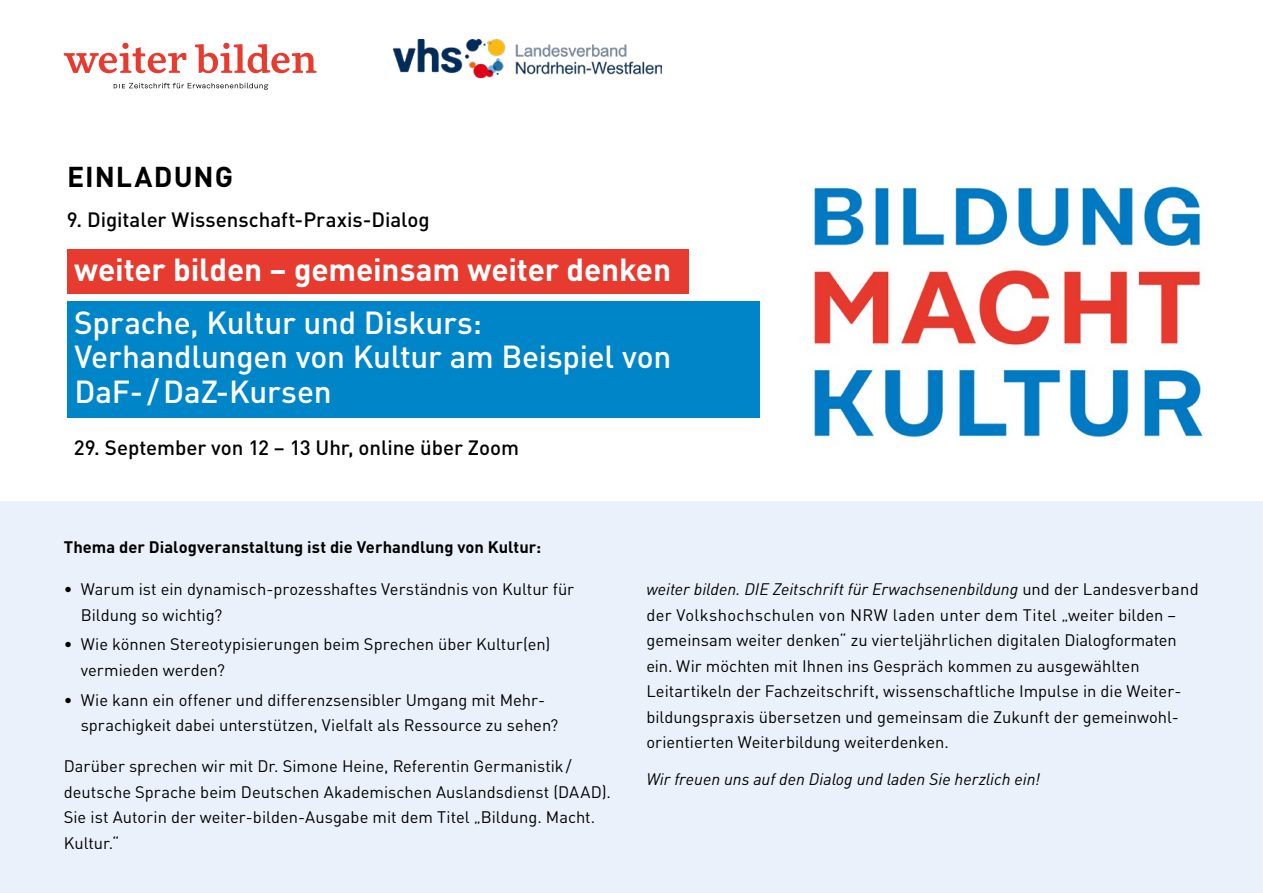
<style>
.page{position:relative;width:1263px;height:893px;background:#fff}
.page>*{position:absolute;margin:0;border:0;box-sizing:border-box;transform-origin:0 0}
.t1{font:500 31.5px/34.7px "DIN Pro";letter-spacing:-.005em;color:#fff}
.t2{font:700 31.5px "DIN Pro";letter-spacing:-.005em;color:#fff}
.t3{font:700 28.35px "DIN Pro";letter-spacing:.035em;color:#000}
.t4{font:500 20.55px "DIN Pro";letter-spacing:-.005em;color:#000}
.t5{font:16.5px/25.5px "DIN Pro";color:#000}
.t6{font:700 16.5px "DIN Pro";letter-spacing:.005em;color:#000}
.t7{font:italic 16.5px "DIN Pro";color:#000}
.s1{font-style:italic}
</style>
<div class="page">
<div style="left:0;top:502px;width:1263px;height:391px;background:#eaf1fa"></div>
<svg style="left:114px;top:83px;width:154px;height:7px"></svg>
<svg style="left:64px;top:43px;width:252px;height:30px"></svg>
<img style="left:393px;top:39px;width:268px;height:38px">
<div style="left:67px;top:249px;width:621px;height:44px;background:#e73b2f"></div>
<div style="left:67px;top:302px;width:693px;height:116px;background:#0085c8"></div>
<img style="left:812px;top:182px;width:397px;height:262px">
<h2 class="t3" style="left:67px;top:153px;width:168px">EINLADUNG</h2>
<p class="t4" style="left:67px;top:203px;width:364px">9. Digitaler Wissenschaft-Praxis-Dialog</p>
<h1 class="t2" style="left:74px;top:243px;width:598px">weiter bilden – gemeinsam weiter denken</h1>
<h1 class="t1" style="left:74px;top:301px;width:598px">Sprache, Kultur und Diskurs:<br>Verhandlungen von Kultur am Beispiel von<br>DaF- /DaZ-Kursen</h1>
<p class="t4" style="left:74px;top:431px;width:447px">29. September von 12 – 13 Uhr, online über Zoom</p>
<p class="t6" style="left:64px;top:533px;width:479px">Thema der Dialogveranstaltung ist die Verhandlung von Kultur:</p>
<p class="t5" style="left:81px;top:575px;width:495px;text-indent:-17px">• Warum ist ein dynamisch-prozesshaftes Verständnis von Kultur für<br>Bildung so wichtig?</p>
<p class="t5" style="left:81px;top:630px;width:471px;text-indent:-17px">• Wie können Stereotypisierungen beim Sprechen über Kultur(en) vermieden werden?</p>
<p class="t5" style="left:81px;top:685px;width:479px;text-indent:-17px">• Wie kann ein offener und differenzsensibler Umgang mit Mehr&shy;sprachigkeit dabei unterstützen, Vielfalt als Ressource zu sehen?</p>
<p class="t5" style="left:64px;top:752px;width:549px">Darüber sprechen wir mit Dr. Simone Heine, Referentin Germanistik/ deutsche Sprache beim Deutschen Akademischen Auslandsdienst (DAAD).<br>Sie ist Autorin der weiter-bilden-Ausgabe mit dem Titel „Bildung. Macht.<br>Kultur.“</p>
<p class="t5" style="left:646px;top:575px;width:554px"><span class="s1">weiter bilden. DIE Zeitschrift für Erwachsenenbildung</span> und der Landesverband der Volkshochschulen von NRW laden unter dem Titel „weiter bilden – gemeinsam weiter denken“ zu vierteljährlichen digitalen Dialogformaten ein. Wir möchten mit Ihnen ins Gespräch kommen zu ausgewählten Leitartikeln der Fachzeitschrift, wissenschaftliche Impulse in die Weiter&shy;bildungspraxis übersetzen und gemeinsam die Zukunft der gemeinwohl&shy;orientierten Weiterbildung weiterdenken.</p>
<p class="t7" style="left:646px;top:766px;width:395px">Wir freuen uns auf den Dialog und laden Sie herzlich ein!</p>
</div>
